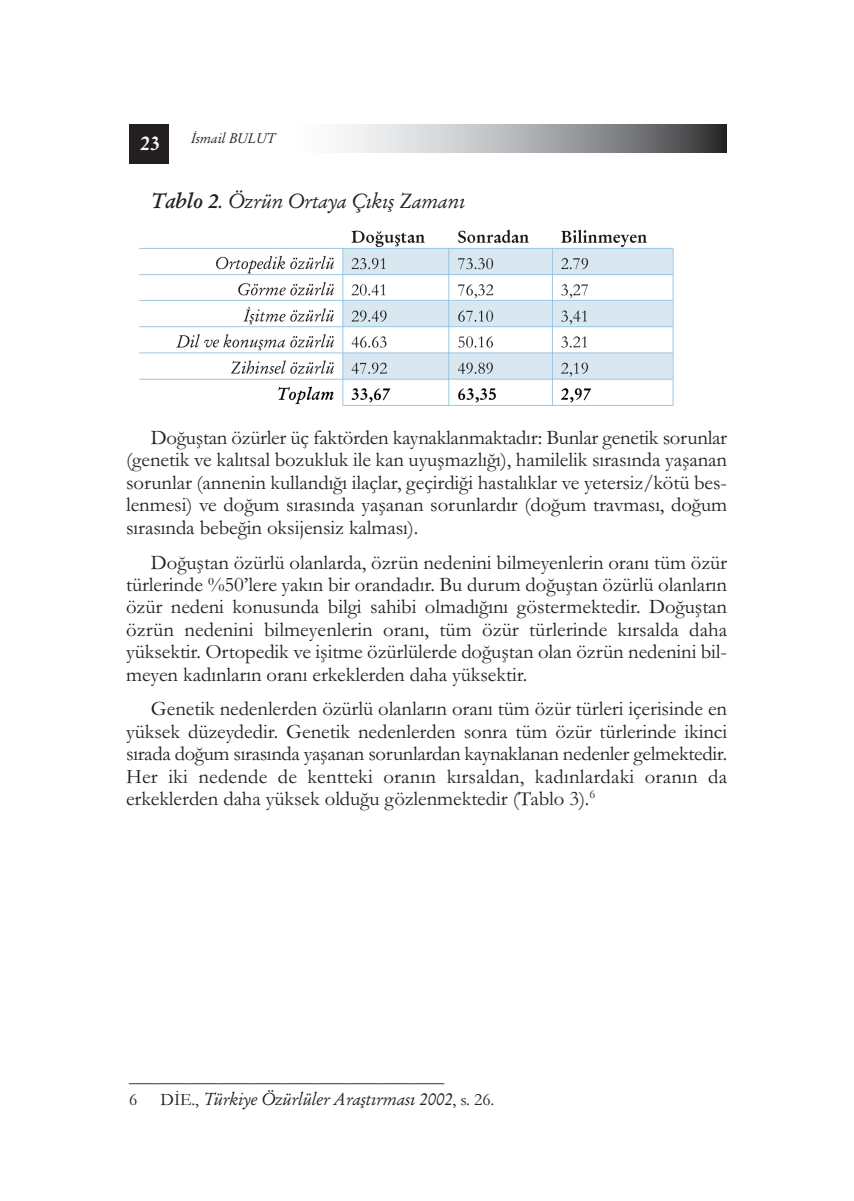
<style>
.page{position:relative;width:854px;height:1201px;background:#fff}
.page>*{position:absolute;margin:0;border:0;box-sizing:border-box;transform-origin:0 0}
.t1{font:20.82px/22.4px "Garamond";letter-spacing:-.005em;color:#231f20;text-align:justify}
.t2{font:italic 20.82px "Garamond";letter-spacing:-.005em;color:#231f20}
.t3{font:600 20.12px "Garamond";color:#fff}
.t4{font:italic 17.5px "Garamond";letter-spacing:-.005em;color:#231f20}
.t5{font:17.5px/22.9px "Garamond";color:#231f20}
.t6{font:italic 14px "Garamond";color:#231f20}
.s1{font-weight:600}
.s2{font-style:normal}
</style>
<div class="page">
<div style="left:129px;top:124px;width:40px;height:39px;background:#231f20"></div>
<img style="left:345px;top:124px;width:381px;height:28px">
<img style="left:139px;top:229px;width:535px;height:177px">
<p class="t3" style="left:140px;top:131px;width:22px">23</p>
<p class="t6" style="left:191px;top:130px;width:85px">İsmail BULUT</p>
<p class="t2" style="left:151px;top:188px;width:315px"><span class="s1">Tablo 2</span>. Özrün Ortaya Çıkış Zamanı</p>
<p class="t1" style="left:126px;top:425px;width:602px;text-indent:25px">Doğuştan özürler üç faktörden kaynaklanmaktadır: Bunlar genetik sorunlar (genetik ve kalıtsal bozukluk ile kan uyuşmazlığı), hamilelik sırasında yaşanan sorunlar (annenin kullandığı ilaçlar, geçirdiği hastalıklar ve yetersiz/kötü bes&shy;lenmesi) ve doğum sırasında yaşanan sorunlardır (doğum travması, doğum sırasında bebeğin oksijensiz kalması).</p>
<p class="t1" style="left:126px;top:550px;width:602px;text-indent:25px">Doğuştan özürlü olanlarda, özrün nedenini bilmeyenlerin oranı tüm özür türlerinde %50’lere yakın bir orandadır. Bu durum doğuştan özürlü olanların özür nedeni konusunda bilgi sahibi olmadığını göstermektedir. Doğuştan özrün nedenini bilmeyenlerin oranı, tüm özür türlerinde kırsalda daha yüksektir. Ortopedik ve işitme özürlülerde doğuştan olan özrün nedenini bil&shy;meyen kadınların oranı erkeklerden daha yüksektir.</p>
<p class="t1" style="left:126px;top:697px;width:602px;text-indent:25px">Genetik nedenlerden özürlü olanların oranı tüm özür türleri içerisinde en yüksek düzeydedir. Genetik nedenlerden sonra tüm özür türlerinde ikinci sırada doğum sırasında yaşanan sorunlardan kaynaklanan nedenler gelmektedir.<br>Her iki nedende de kentteki oranın kırsaldan, kadınlardaki oranın da erkeklerden daha yüksek olduğu gözlenmektedir (Tablo 3).<sup>6</sup></p>
<p class="t5" style="left:129px;top:1064px;width:316px">____________________________________<br>6</p>
<p class="t4" style="left:160px;top:1088px;width:335px"><span class="s2">DİE.,</span> Türkiye Özürlüler Araştırması 2002<span class="s2">, s. 26.</span></p>
</div>
